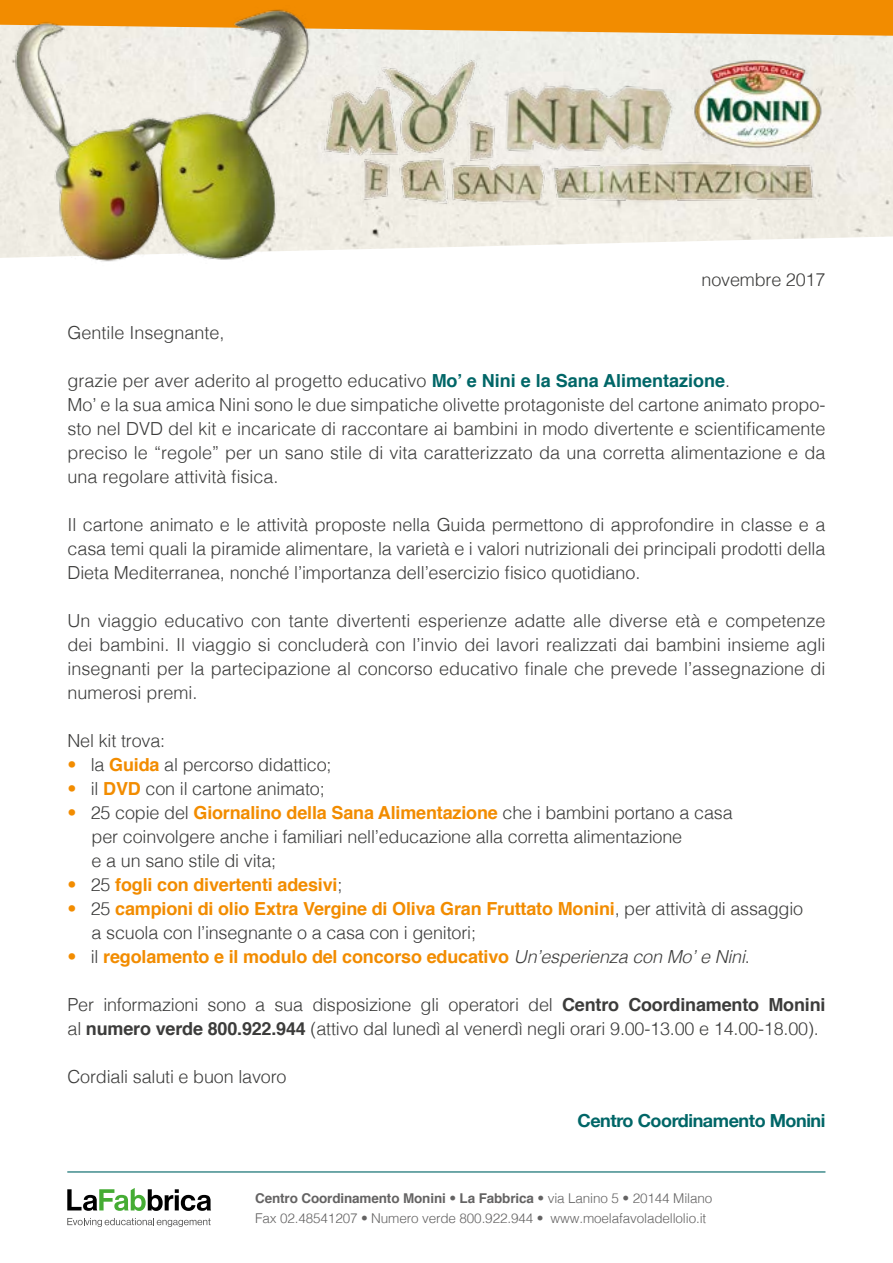
<style>
.page{position:relative;width:893px;height:1263px;background:#fff}
.page>*{position:absolute;margin:0;border:0;box-sizing:border-box;transform-origin:0 0}
.t1{font:300 18px/24px "Helvetica";letter-spacing:-.005em;color:#3c3c3b}
.t2{font:700 18px "Helvetica";letter-spacing:-.01em;color:#f28c00}
.t3{font:700 18px "Helvetica Neue";letter-spacing:-.025em;color:#006667}
.t4{font:300 13.5px/19.5px "Helvetica";letter-spacing:-.01em;color:#646363}
.s1{font-weight:700;color:#006667}
.s2{color:#f28c00}
.s3{font-weight:700;color:#f28c00}
.s4{font-weight:300}
.s5{font-weight:300;color:#3c3c3b}
.s6{font-weight:300;font-style:italic;color:#3c3c3b}
.s7{font-weight:700}
</style>
<div class="page">
<img style="left:0;top:36px;width:893px;height:222px">
<svg style="left:0;top:0;width:893px;height:36px;background:#f19517"></svg>
<svg style="left:67px;top:1218px;width:144px;height:9px"></svg>
<svg style="left:67px;top:1188px;width:144px;height:23px"></svg>
<hr style="left:67px;top:1171px;width:758px;height:1px;background:#006667">
<img style="left:7px;top:4px;width:315px;height:258px">
<img style="left:485px;top:111px;width:14px;height:39px">
<img style="left:312px;top:49px;width:173px;height:110px">
<img style="left:501px;top:81px;width:175px;height:69px">
<img style="left:351px;top:149px;width:43px;height:54px">
<img style="left:391px;top:150px;width:428px;height:58px">
<img style="left:691px;top:57px;width:131px;height:95px">
<p class="t1" style="left:702px;top:266px;width:125px">novembre 2017</p>
<p class="t1" style="left:68px;top:319px;width:159px">Gentile Insegnante,</p>
<p class="t1" style="left:68px;top:367px;width:759px">grazie per aver aderito al progetto educativo <span class="s1">Mo’ e Nini e la Sana Alimentazione</span>.<br>Mo’ e la sua amica Nini sono le due simpatiche olivette protagoniste del cartone animato propo&shy;sto nel DVD del kit e incaricate di raccontare ai bambini in modo divertente e scientificamente preciso le “regole” per un sano stile di vita caratterizzato da una corretta alimentazione e da una regolare attività fisica.</p>
<p class="t1" style="left:68px;top:511px;width:759px;text-align:justify">Il cartone animato e le attività proposte nella Guida permettono di approfondire in classe e a casa temi quali la piramide alimentare, la varietà e i valori nutrizionali dei principali prodotti della Dieta Mediterranea, nonché l’importanza dell’esercizio fisico quotidiano.</p>
<p class="t1" style="left:68px;top:607px;width:759px;text-align:justify">Un viaggio educativo con tante divertenti esperienze adatte alle diverse età e competenze dei bambini. Il viaggio si concluderà con l’invio dei lavori realizzati dai bambini insieme agli insegnanti per la partecipazione al concorso educativo finale che prevede l’assegnazione di numerosi premi.</p>
<p class="t1" style="left:68px;top:727px;width:99px">Nel kit trova:</p>
<p class="t1" style="left:68px;top:751px;width:265px"><span class="s2">•</span> la <span class="s3">Guida</span> al percorso didattico;</p>
<p class="t1" style="left:68px;top:775px;width:259px"><span class="s2">•</span> il <span class="s3">DVD</span> con il cartone animato;</p>
<p class="t1" style="left:92px;top:799px;width:643px;text-indent:-24px"><span class="s2">•</span> 25 copie del <span class="s3">Giornalino della Sana Alimentazione</span> che i bambini portano a casa per coinvolgere anche i familiari nell’educazione alla corretta alimentazione<br>e a un sano stile di vita;</p>
<p class="t2" style="left:68px;top:870px;width:276px"><span class="s4">•</span> <span class="s5">25</span> fogli con divertenti adesivi<span class="s5">;</span></p>
<p class="t1" style="left:92px;top:895px;width:713px;text-indent:-24px"><span class="s2">•</span> 25 <span class="s3">campioni di olio Extra Vergine di Oliva Gran Fruttato Monini</span>, per attività di assaggio a scuola con l’insegnante o a casa con i genitori;</p>
<p class="t2" style="left:68px;top:942px;width:684px"><span class="s4">•</span> <span class="s5">il</span> regolamento e il modulo del concorso educativo <span class="s6">Un’esperienza con Mo’ e Nini</span><span class="s5">.</span></p>
<p class="t1" style="left:68px;top:991px;width:759px">Per informazioni sono a sua disposizione gli operatori del <span class="s7">Centro Coordinamento Monini </span>al <span class="s7">numero verde 800.922.944</span> (attivo dal lunedì al venerdì negli orari 9.00-13.00 e 14.00-18.00).</p>
<p class="t1" style="left:68px;top:1063px;width:221px">Cordiali saluti e buon lavoro</p>
<p class="t3" style="left:577px;top:1107px;width:249px">Centro Coordinamento Monini</p>
<p class="t4" style="left:255px;top:1188px;width:459px"><span class="s7">Centro Coordinamento Monini</span> • <span class="s7">La Fabbrica</span> • via Lanino 5 • 20144 Milano<br>Fax 02.48541207 • Numero verde 800.922.944 • www.moelafavoladellolio.it</p>
</div>
